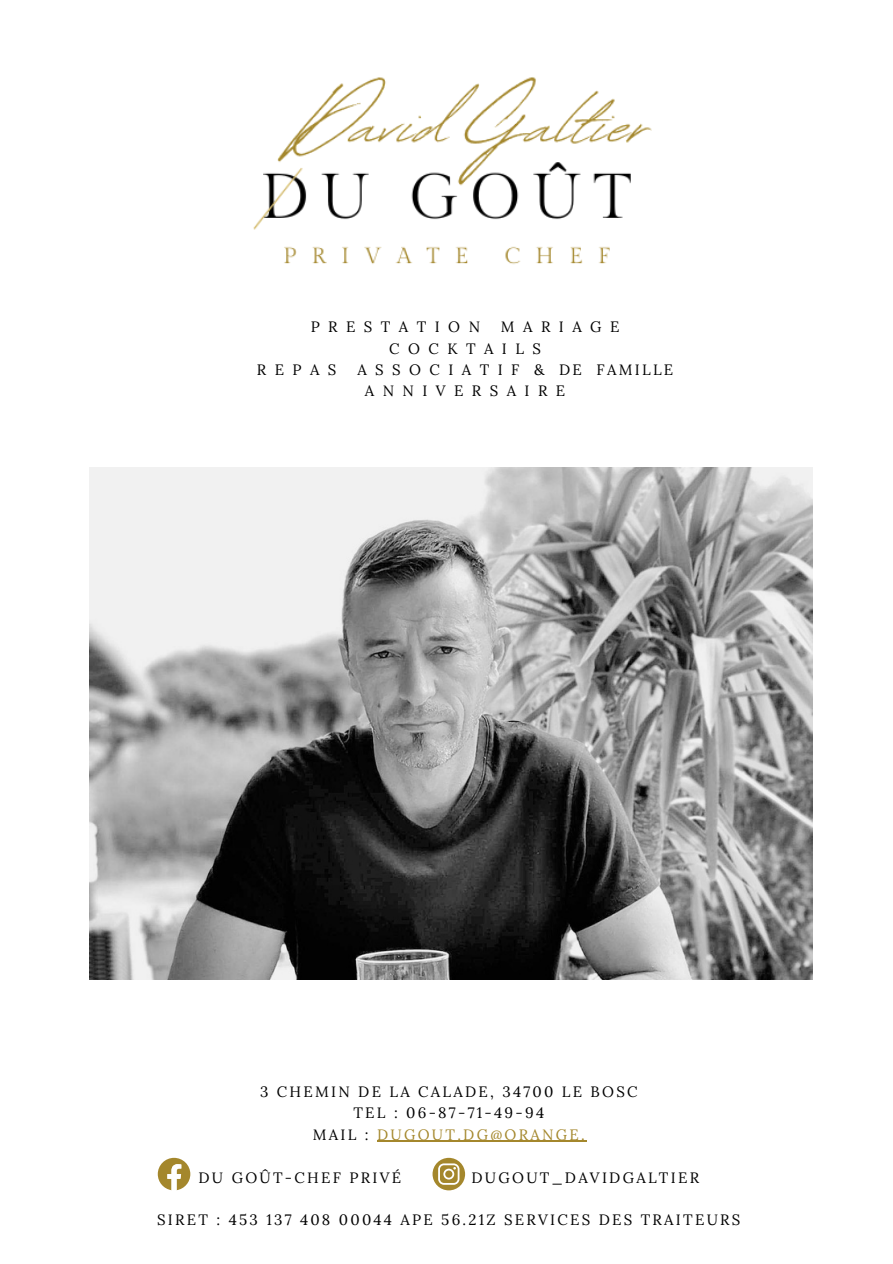
<style>
.page{position:relative;width:893px;height:1264px;background:#fff}
.page>*{position:absolute;margin:0;border:0;box-sizing:border-box;transform-origin:0 0}
.t1{font:15px "Lora";letter-spacing:.15em;color:#000}
.t2{font:15px "Lora";letter-spacing:.565em;color:#000}
.t3{font:15px "Lora";letter-spacing:.15em;color:#a4872c}
.s1{color:#000}
</style>
<div class="page">
<img style="left:253px;top:77px;width:399px;height:188px">
<hr style="left:377px;top:1140px;width:210px;height:1px;background:#a4872c">
<img style="left:89px;top:467px;width:723px;height:512px">
<svg style="left:432px;top:1157px;width:33px;height:33px"></svg>
<svg style="left:158px;top:1157px;width:32px;height:33px"></svg>
<p class="t2" style="left:311px;top:317px;width:171px">PRESTATION</p>
<p class="t2" style="left:501px;top:317px;width:120px">MARIAGE</p>
<p class="t2" style="left:389px;top:338px;width:153px">COCKTAILS</p>
<p class="t1" style="left:257px;top:360px;width:81px">REPAS</p>
<p class="t2" style="left:357px;top:360px;width:317px">ASSOCIATIF &amp; DE FAMILLE</p>
<p class="t2" style="left:365px;top:381px;width:202px">ANNIVERSAIRE</p>
<p class="t1" style="left:260px;top:1081px;width:379px">3 CHEMIN DE LA CALADE, 34700 LE BOSC</p>
<p class="t1" style="left:353px;top:1103px;width:192px">TEL : 06-87-71-49-94</p>
<p class="t3" style="left:313px;top:1124px;width:273px"><span class="s1">MAIL :</span> DUGOUT.DG@ORANGE.</p>
<h1 class="t1" style="left:198px;top:1167px;width:204px">DU GOÛT-CHEF PRIVÉ</h1>
<h1 class="t1" style="left:471px;top:1167px;width:229px">DUGOUT_DAVIDGALTIER</h1>
<h2 class="t1" style="left:157px;top:1210px;width:584px">SIRET : 453 137 408 00044 APE 56.21Z SERVICES DES TRAITEURS</h2>
</div>
